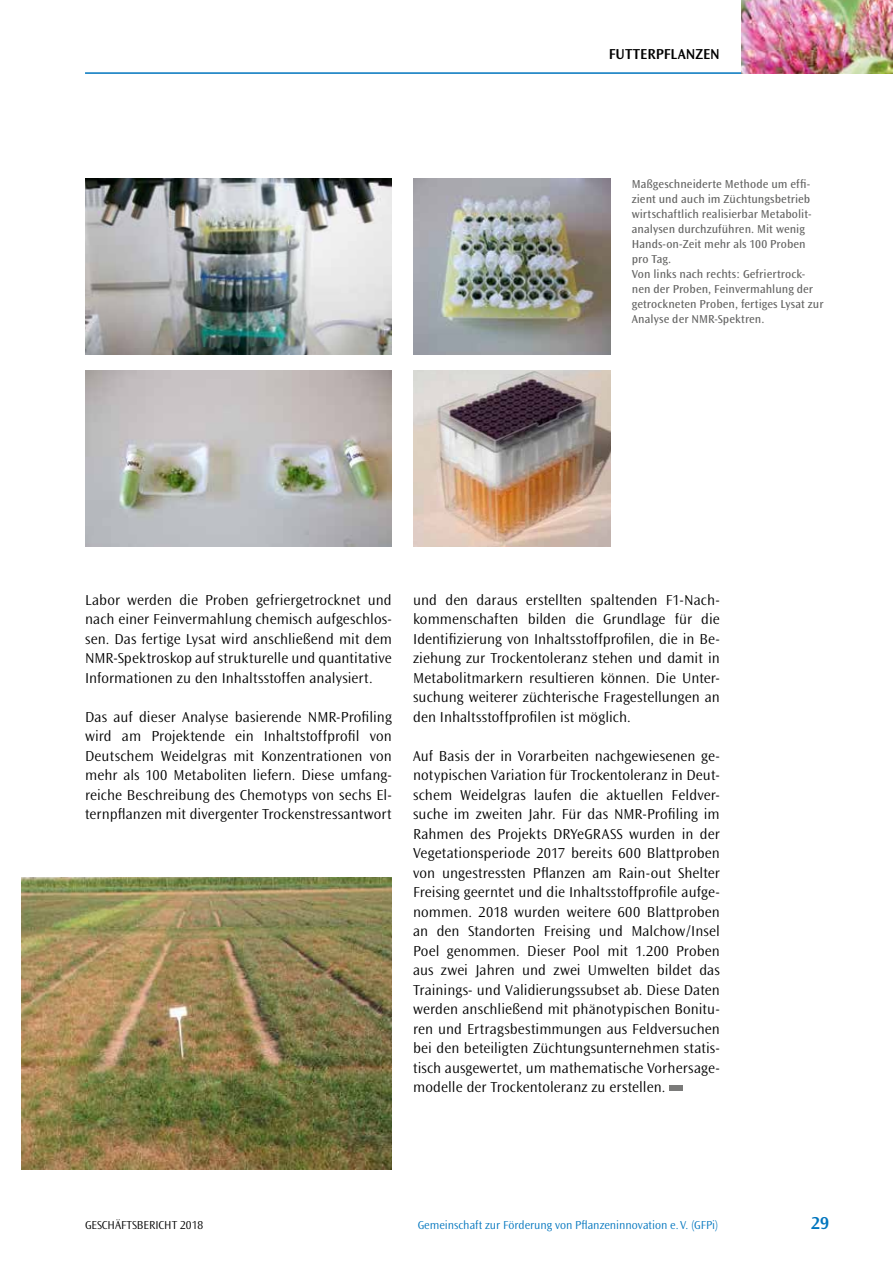
<style>
.page{position:relative;width:893px;height:1263px;background:#fff}
.page>*{position:absolute;margin:0;border:0;box-sizing:border-box;transform-origin:0 0}
.t1{font:600 18px "Ocean Sans";color:#0075be}
.t2{font:300 15px/19.5px "Ocean Sans";letter-spacing:.005em;color:#000;text-align:justify}
.t3{font:600 15px "Ocean Sans";color:#000}
.t4{font:12px/15px "Ocean Sans";letter-spacing:.005em;color:#636362}
.t5{font:300 12px "Ocean Sans";color:#0075be}
.t6{font:300 12px "Ocean Sans";color:#000}
</style>
<div class="page">
<hr style="left:85px;top:72px;width:744px;height:2px;background:#0075be">
<img style="left:741px;top:0;width:152px;height:74px">
<div style="left:669px;top:1085px;width:14px;height:6px;background:#7b7b7a"></div>
<img style="left:85px;top:179px;width:307px;height:175px">
<img style="left:413px;top:179px;width:197px;height:175px">
<img style="left:85px;top:370px;width:307px;height:176px">
<img style="left:413px;top:371px;width:197px;height:175px">
<img style="left:21px;top:878px;width:371px;height:292px">
<p class="t3" style="left:609px;top:45px;width:113px">FUTTERPFLANZEN</p>
<p class="t4" style="left:632px;top:176px;width:193px">Maßgeschneiderte Methode um effi&shy;zient und auch im Züchtungsbetrieb wirtschaftlich realisierbar Metabolit&shy;analysen durchzuführen. Mit wenig Hands-on-Zeit mehr als 100 Proben pro Tag.<br>Von links nach rechts: Gefriertrock&shy;nen der Proben, Feinvermahlung der getrockneten Proben, fertiges Lysat zur Analyse der NMR-Spektren.</p>
<p class="t2" style="left:85px;top:590px;width:308px">Labor werden die Proben gefriergetrocknet und nach einer Feinvermahlung chemisch aufgeschlos&shy;sen. Das fertige Lysat wird anschließend mit dem NMR-Spektroskop auf strukturelle und quantitative Informationen zu den Inhaltsstoffen analysiert.</p>
<p class="t2" style="left:85px;top:707px;width:308px">Das auf dieser Analyse basierende NMR-Profiling wird am Projektende ein Inhaltstoffprofil von Deutschem Weidelgras mit Konzentrationen von mehr als 100 Metaboliten liefern. Diese umfang&shy;reiche Beschreibung des Chemotyps von sechs El&shy;ternpflanzen mit divergenter Trockenstressantwort</p>
<p class="t2" style="left:413px;top:590px;width:308px">und den daraus erstellten spaltenden F1-Nach&shy;kommenschaften bilden die Grundlage für die Identifizierung von Inhaltsstoffprofilen, die in Be&shy;ziehung zur Trockentoleranz stehen und damit in Metabolitmarkern resultieren können. Die Unter&shy;suchung weiterer züchterische Fragestellungen an den Inhaltsstoffprofilen ist möglich.</p>
<p class="t2" style="left:413px;top:746px;width:308px">Auf Basis der in Vorarbeiten nachgewiesenen ge&shy;notypischen Variation für Trockentoleranz in Deut&shy;schem Weidelgras laufen die aktuellen Feldver&shy;suche im zweiten Jahr. Für das NMR-Profiling im Rahmen des Projekts DRYeGRASS wurden in der Vegetationsperiode 2017 bereits 600 Blattproben von ungestressten Pflanzen am Rain-out Shelter Freising geerntet und die Inhaltsstoffprofile aufge&shy;nommen. 2018 wurden weitere 600 Blattproben an den Standorten Freising und Malchow/Insel Poel genommen. Dieser Pool mit 1.200 Proben aus zwei Jahren und zwei Umwelten bildet das Trainings- und Validierungssubset ab. Diese Daten werden anschließend mit phänotypischen Bonitu&shy;ren und Ertragsbestimmungen aus Feldversuchen bei den beteiligten Züchtungsunternehmen statis&shy;tisch ausgewertet, um mathematische Vorhersage&shy;modelle der Trockentoleranz zu erstellen.</p>
<p class="t6" style="left:85px;top:1218px;width:120px">GESCHÄFTSBERICHT 2018</p>
<p class="t5" style="left:418px;top:1218px;width:302px">Gemeinschaft zur Förderung von Pflanzeninnovation e.V. (GFPi)</p>
<p class="t1" style="left:811px;top:1213px;width:20px">29</p>
</div>
